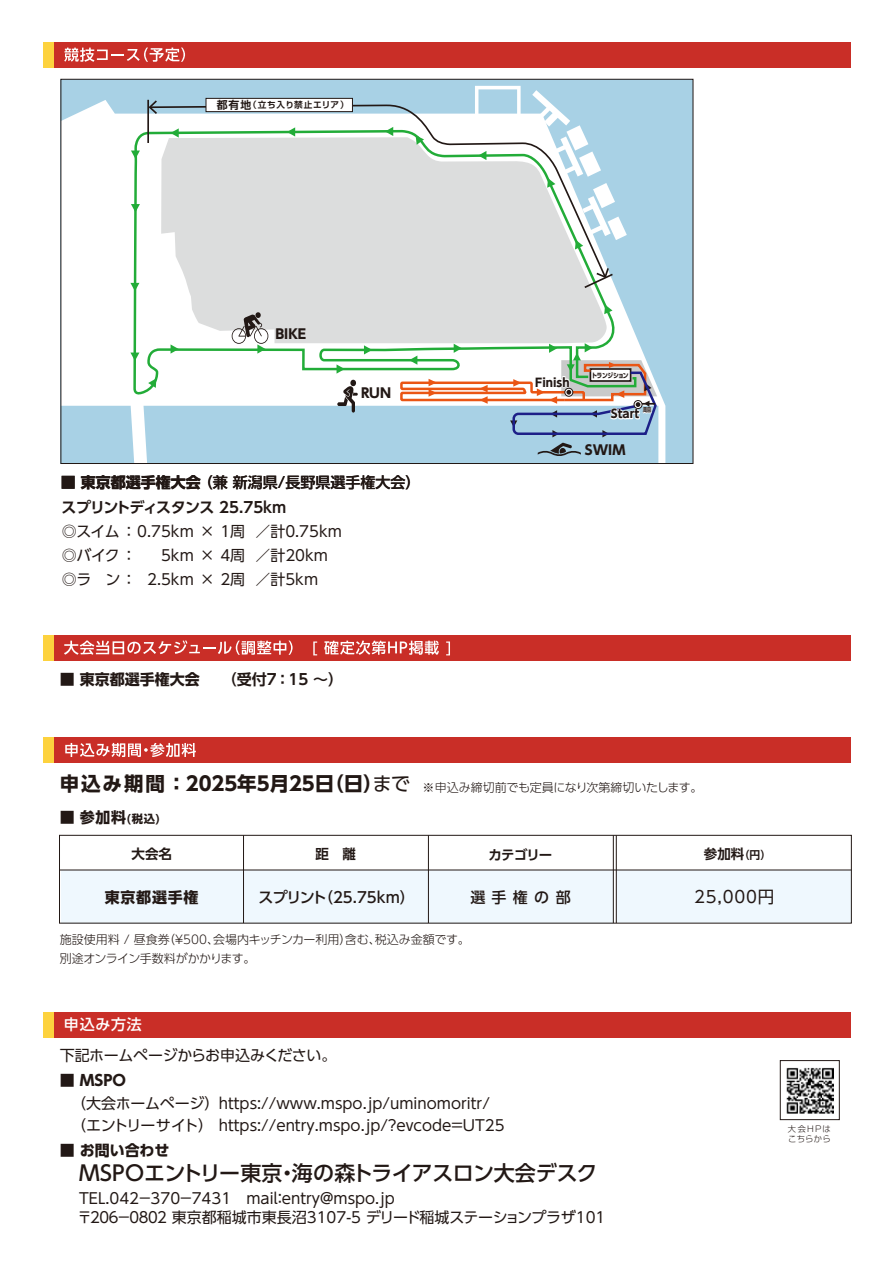
<style>
.page{position:relative;width:893px;height:1263px;background:#fff}
.page>*{position:absolute;margin:0;border:0;box-sizing:border-box;transform-origin:0 0}
.t1{font:500 21px "UD Shin Go Pro";letter-spacing:-.02em;color:#221815}
.t2{font:16.5px "UD Shin Go Pro";letter-spacing:.05em;color:#221815}
.t3{font:15px/24px "UD Shin Go Pro";color:#221815}
.t4{font:500 15px "UD Shin Go Pro";color:#221815}
.t5{font:700 15px "UD Shin Go Pro";color:#221815}
.t6{font:700 15px "UD Shin Go Pro De";letter-spacing:-.035em;color:#221815}
.t7{font:15px "UD Shin Go Pro";letter-spacing:-.025em;color:#221815}
.t8{font:500 15px "UD Shin Go Pro";letter-spacing:.05em;color:#fff}
.t9{font:700 13.5px "UD Shin Go Pro De";letter-spacing:-.025em;color:#221815}
.t10{font:700 13.35px "UD Shin Go Pro";color:#221815}
.t11{font:300 12px/19.5px "UD Shin Go Pro";letter-spacing:-.01em;color:#221815}
.t12{font:700 11.7px "UD Shin Go Pro";color:#221815}
.t13{font:700 8.7px "Shin Go Pro De";letter-spacing:.05em;color:#221815}
.t14{font:300 8.25px/10.5px "Shin Go Pr 5";letter-spacing:.095em;color:#221815}
.t15{font:700 6.6px "UD Shin Go Pro";letter-spacing:-.085em;color:#221815;scale:.88 1}
.t16{font:700 5.85px "UD Shin Go Pro";color:#221815;scale:.7 1}
.s1{font-size:10.8px}
.s2{font-weight:700}
.s3{font-family:"UD Shin Go Pro";font-weight:400}
.s4{font-weight:700;font-size:19.5px}
.s5{font-weight:400;font-size:19.5px}
.s6{font-size:11.25px}
</style>
<div class="page">
<div style="left:43px;top:1012px;width:808px;height:25px;background:#c92e27"></div>
<div style="left:43px;top:1012px;width:10px;height:25px;background:#fdd23e"></div>
<div style="left:43px;top:635px;width:808px;height:26px;background:#c92e27"></div>
<div style="left:43px;top:635px;width:10px;height:26px;background:#fdd23e"></div>
<svg style="left:64px;top:640px;width:229px;height:15px"></svg>
<svg style="left:313px;top:641px;width:4px;height:14px"></svg>
<svg style="left:324px;top:640px;width:115px;height:15px"></svg>
<svg style="left:446px;top:641px;width:4px;height:14px"></svg>
<div style="left:61px;top:79px;width:632px;height:384px;background:#a8d1e5"></div>
<svg style="left:62px;top:100px;width:603px;height:362px"></svg>
<svg style="left:475px;top:86px;width:46px;height:18px"></svg>
<svg style="left:133px;top:129px;width:505px;height:267px;background:#e0e8e5"></svg>
<svg style="left:171px;top:344px;width:8px;height:10px"></svg>
<svg style="left:532px;top:90px;width:95px;height:159px"></svg>
<svg style="left:604px;top:305px;width:8px;height:9px"></svg>
<svg style="left:130px;top:353px;width:9px;height:8px"></svg>
<svg style="left:130px;top:283px;width:9px;height:8px"></svg>
<svg style="left:131px;top:204px;width:9px;height:8px"></svg>
<svg style="left:131px;top:151px;width:9px;height:8px"></svg>
<svg style="left:148px;top:378px;width:8px;height:10px"></svg>
<svg style="left:364px;top:345px;width:8px;height:9px"></svg>
<svg style="left:149px;top:104px;width:458px;height:175px;background:#dae1e0"></svg>
<svg style="left:149px;top:100px;width:8px;height:14px"></svg>
<hr style="left:147px;top:100px;width:2px;height:43px;background:#221815">
<svg style="left:583px;top:268px;width:32px;height:22px"></svg>
<div style="left:206px;top:98px;width:146px;height:14px;background:#fff"></div>
<div style="left:206px;top:98px;width:147px;height:14px;border:1px solid #221815"></div>
<svg style="left:538px;top:443px;width:43px;height:14px"></svg>
<svg style="left:337px;top:364px;width:21px;height:49px"></svg>
<svg style="left:232px;top:312px;width:36px;height:42px;background:#b7bfb6"></svg>
<svg style="left:399px;top:343px;width:259px;height:94px"></svg>
<div style="left:43px;top:42px;width:808px;height:26px;background:#c92e27"></div>
<div style="left:43px;top:42px;width:10px;height:26px;background:#fdd23e"></div>
<svg style="left:64px;top:48px;width:121px;height:14px"></svg>
<img style="left:787px;top:1067px;width:46px;height:47px">
<div style="left:780px;top:1060px;width:59px;height:60px;border:1px solid #221815"></div>
<div style="left:61px;top:870px;width:552px;height:53px;background:#eff8fe"></div>
<div style="left:616px;top:870px;width:236px;height:53px;background:#eff8fe"></div>
<div style="left:59px;top:835px;width:793px;height:88px;border:1px solid #221815"></div>
<hr style="left:60px;top:869px;width:791px;height:1px;background:#221815">
<hr style="left:616px;top:835px;width:1px;height:88px;background:#221815">
<hr style="left:613px;top:835px;width:1px;height:88px;background:#221815">
<hr style="left:243px;top:835px;width:1px;height:88px;background:#221815">
<hr style="left:428px;top:835px;width:1px;height:88px;background:#221815">
<div style="left:43px;top:737px;width:808px;height:26px;background:#c92e27"></div>
<div style="left:43px;top:737px;width:10px;height:26px;background:#fdd23e"></div>
<svg style="left:65px;top:743px;width:131px;height:14px"></svg>
<p class="t13" style="left:217px;top:98px;width:133px"><span class="s1">都有地</span>（立ち入り禁止エリア）</p>
<p class="t10" style="left:275px;top:323px;width:32px">BIKE</p>
<p class="t10" style="left:361px;top:382px;width:31px">RUN</p>
<p class="t4" style="left:61px;top:470px;width:361px"><span class="s2">■ 東京都選手権大会</span> （兼 新潟県/長野県選手権大会）</p>
<p class="t6" style="left:62px;top:495px;width:226px">スプリントディスタンス 25.75km</p>
<p class="t3" style="left:62px;top:519px;width:282px">◎スイム ：0.75km × 1周 ／計0.75km ◎バイク ：</p>
<p class="t3" style="left:62px;top:543px;width:268px;text-indent:99px">5km × 4周 ／計20km ◎ラ　ン ： 2.5km × 2周 ／計5km</p>
<p class="t5" style="left:60px;top:667px;width:141px">■ 東京都選手権大会</p>
<p class="t6" style="left:222px;top:667px;width:165px">（受付7：15 ～）<span class="s3">　　　</span></p>
<p class="t12" style="left:535px;top:373px;width:36px">Finish</p>
<p class="t15" style="left:591px;top:370px;width:44px">トランジション</p>
<p class="t16" style="left:643px;top:405px;width:13px">周回</p>
<p class="t12" style="left:611px;top:404px;width:30px">Start</p>
<p class="t10" style="left:585px;top:439px;width:42px">SWIM</p>
<p class="t11" style="left:60px;top:777px;width:644px"><span class="s4">申込み期間 ：2025年5月25日（日）</span><span class="s5">まで</span> ※申込み締切前でも定員になり次第締切いたします。</p>
<p class="t5" style="left:60px;top:805px;width:102px">■ 参加料<span class="s6">(税込)</span></p>
<p class="t9" style="left:132px;top:843px;width:42px">大会名</p>
<p class="t9" style="left:315px;top:843px;width:42px">距　離</p>
<p class="t9" style="left:488px;top:844px;width:65px">カテゴリー</p>
<p class="t5" style="left:105px;top:885px;width:95px">東京都選手権</p>
<p class="t9" style="left:704px;top:843px;width:69px">参加料<span class="s1">（円）</span></p>
<p class="t4" style="left:258px;top:885px;width:158px">スプリント（25.75km）</p>
<p class="t4" style="left:470px;top:885px;width:102px">選手権の部</p>
<p class="t2" style="left:694px;top:883px;width:82px">25,000円</p>
<p class="t11" style="left:60px;top:929px;width:412px">施設使用料 / 昼食券（￥500、会場内キッチンカー利用）含む、税込み金額です。別途オンライン手数料がかかります。</p>
<p class="t8" style="left:64px;top:1012px;width:79px">申込み方法</p>
<p class="t7" style="left:60px;top:1043px;width:278px">下記ホームページからお申込みください。</p>
<p class="t5" style="left:60px;top:1068px;width:68px">■ MSPO</p>
<p class="t3" style="left:71px;top:1091px;width:435px;line-height:22.5px">（大会ホームページ）https://www.mspo.jp/uminomoritr/（エントリーサイト） https://entry.mspo.jp/?evcode=UT25</p>
<p class="t5" style="left:60px;top:1138px;width:111px">■ お問い合わせ</p>
<h1 class="t1" style="left:79px;top:1156px;width:520px">MSPOエントリー東京・海の森トライアスロン大会デスク</h1>
<p class="t3" style="left:77px;top:1188px;width:530px;line-height:19.5px">TEL.042－370－7431　mail：entry@mspo.jp<br>〒２０６－０８０２ 東京都稲城市東長沼3107-5 デリード稲城ステーションプラザ101</p>
<p class="t14" style="left:788px;top:1122px;width:44px">大会HPはこちらから</p>
</div>
